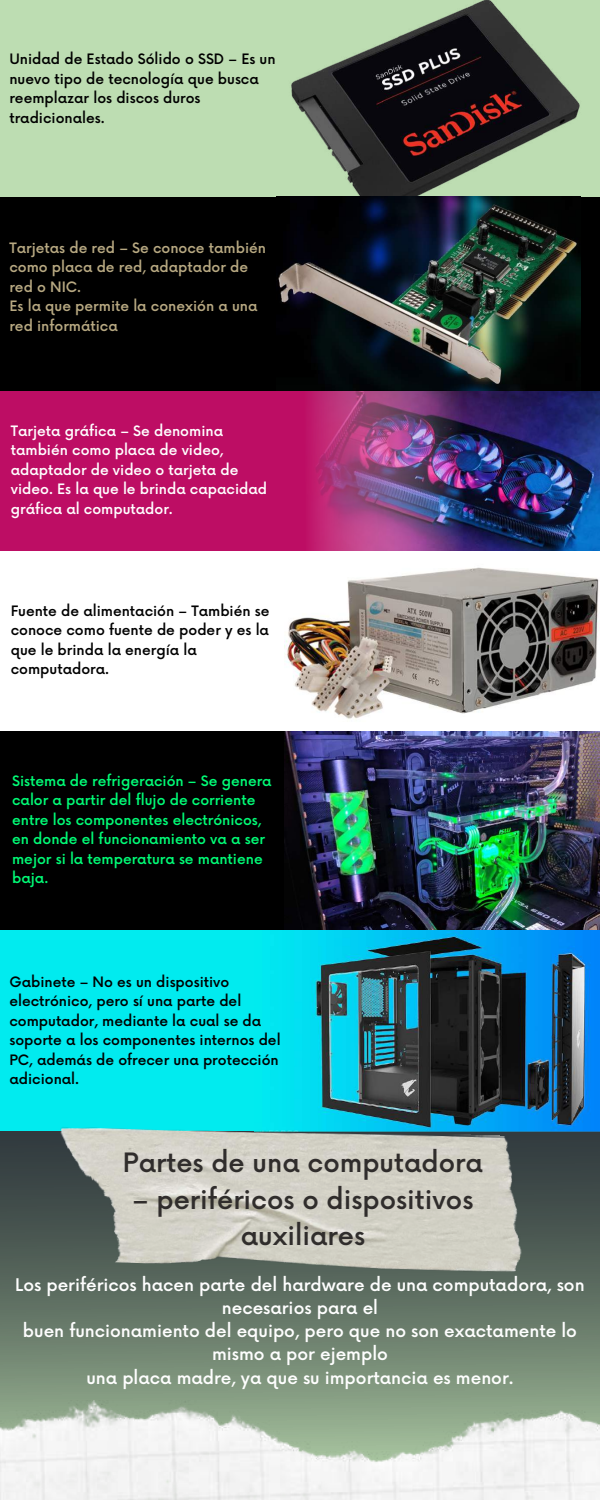
<style>
.page{position:relative;width:600px;height:1500px;background:#fff}
.page>*{position:absolute;margin:0;border:0;box-sizing:border-box;transform-origin:0 0}
.t1{font:500 26px/36.8px "Now";color:#302d2c;text-align:center}
.t2{font:500 17px/23.2px "Now";color:#fefefe;text-align:center}
.t3{font:500 14px/19.5px "Now";color:#000}
.t4{font:500 14px/19.5px "Now";color:#01fc76}
.t5{font:500 14px/19.5px "Now";color:#fff}
.t6{font:500 14px/19.5px "Now";color:#b8a982}
</style>
<div class="page">
<div style="left:0;top:0;width:600px;height:197px;background:#bdddb2"></div>
<img style="left:291px;top:0;width:289px;height:196px">
<div style="left:0;top:197px;width:600px;height:195px;background:#000"></div>
<img style="left:278px;top:197px;width:303px;height:194px">
<div style="left:0;top:391px;width:600px;height:160px;background:#bd0d64"></div>
<img style="left:463px;top:391px;width:137px;height:160px">
<img style="left:311px;top:391px;width:152px;height:160px">
<img style="left:284px;top:567px;width:315px;height:152px">
<div style="left:0;top:731px;width:600px;height:199px;background:#000"></div>
<img style="left:284px;top:732px;width:316px;height:198px">
<div style="left:0;top:930px;width:600px;height:201px;background:#01ebef"></div>
<img style="left:294px;top:930px;width:306px;height:201px">
<svg style="left:0;top:1132px;width:600px;height:268px;background:#657768"></svg>
<img style="left:56px;top:1120px;width:469px;height:156px">
<img style="left:0;top:1400px;width:600px;height:100px">
<p class="t3" style="left:9px;top:51px;width:268px">Unidad de Estado Sólido o SSD – Es un nuevo tipo de tecnología que busca reemplazar los discos duros tradicionales.</p>
<p class="t6" style="left:9px;top:239px;width:258px">Tarjetas de red – Se conoce también como placa de red, adaptador de red o NIC.<br>Es la que permite la conexión a una red informática</p>
<p class="t5" style="left:11px;top:422px;width:258px">Tarjeta gráfica – Se denomina también como placa de video, adaptador de video o tarjeta de video. Es la que le brinda capacidad gráfica al computador.</p>
<p class="t3" style="left:11px;top:602px;width:260px">Fuente de alimentación – También se conoce como fuente de poder y es la que le brinda la energía la computadora.</p>
<p class="t4" style="left:12px;top:772px;width:261px">Sistema de refrigeración – Se genera calor a partir del flujo de corriente entre los componentes electrónicos, en donde el funcionamiento va a ser mejor si la temperatura se mantiene baja.</p>
<p class="t3" style="left:9px;top:973px;width:273px">Gabinete – No es un dispositivo electrónico, pero sí una parte del computador, mediante la cual se da soporte a los componentes internos del<br>PC, además de ofrecer una protección adicional.</p>
<h1 class="t1" style="left:123px;top:1146px;width:361px">Partes de una computadora</h1>
<h1 class="t1" style="left:133px;top:1182px;width:342px">– periféricos o dispositivos auxiliares</h1>
<p class="t2" style="left:15px;top:1274px;width:571px">Los periféricos hacen parte del hardware de una computadora, son necesarios para el<br>buen funcionamiento del equipo, pero que no son exactamente lo mismo a por ejemplo<br>una placa madre, ya que su importancia es menor.</p>
</div>
